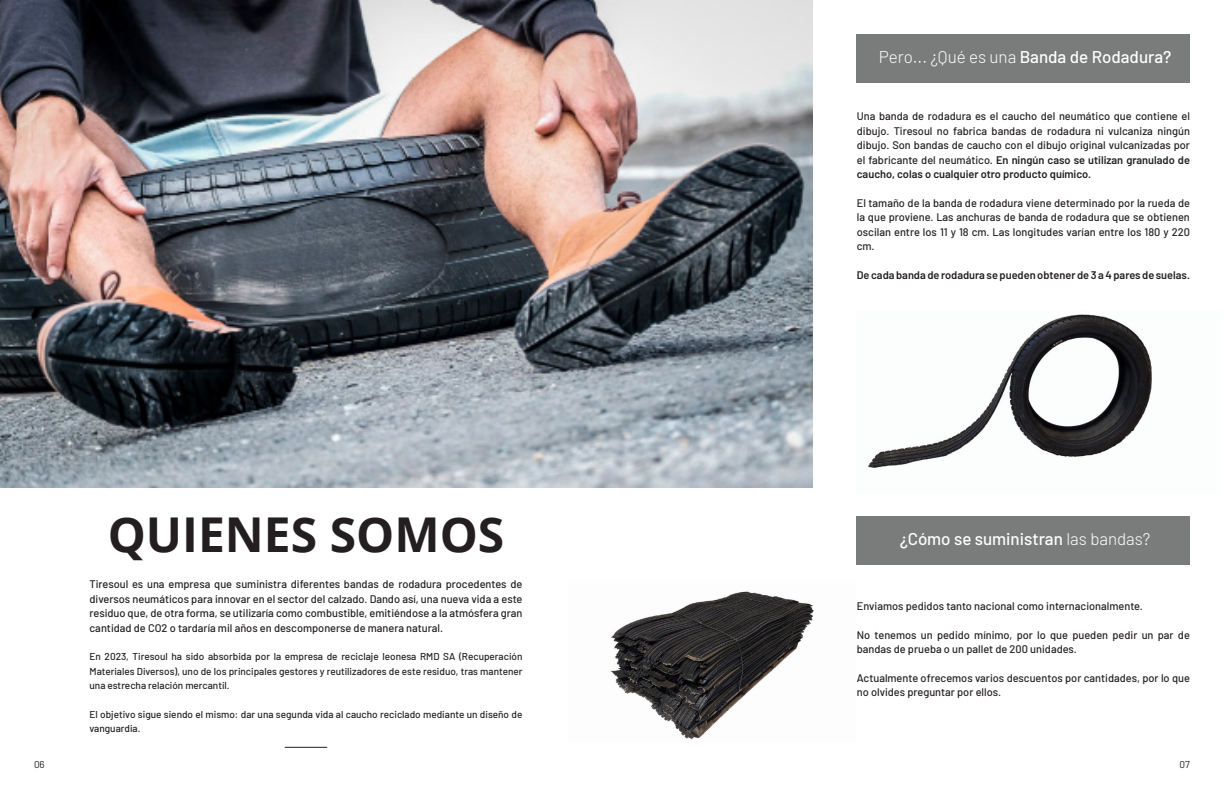
<style>
.page{position:relative;width:1224px;height:792px;background:#fff}
.page>*{position:absolute;margin:0;border:0;box-sizing:border-box;transform-origin:0 0}
.H1_-_Centre{font:700 48px "Open Sans";color:#231f20}
.Caption_-_Left{font:300 17px "Barlow";color:#fff}
.Caption_-_Left-2{font:500 17px "Barlow";color:#fff}
.Caption_-_Centre{font:500 11px/14.4px "Barlow";color:#231f20;text-align:justify}
.Caption_-_Centre-2{font:600 11px "Barlow";color:#231f20}
.Caption_-_Centre-3{font:500 10px/14.4px "Barlow";color:#231f20;text-align:justify}
.Page_Number_-_Left{font:10px "Barlow";color:#231f20}
.Page_Number_-_Right{font:10px "Barlow";color:#231f20}
.s1{font-weight:500}
.s2{font-weight:600}
.s3{font-weight:300}
</style>
<div class="page">
<img style="left:868px;top:314px;width:284px;height:154px">
<hr style="left:285px;top:747px;width:42px;height:1px;background:#231f20">
<img style="left:0;top:0;width:813px;height:488px">
<div style="left:857px;top:34px;width:333px;height:48px;background:#7a7c7c"></div>
<div style="left:857px;top:516px;width:333px;height:48px;background:#7a7c7c"></div>
<img style="left:610px;top:591px;width:204px;height:149px">
<p class="Caption_-_Left" style="left:879px;top:44px;width:294px">Pero... ¿Qué es una <span class="s1">Banda de Rodadura?</span></p>
<p class="H1_-_Centre" style="left:108px;top:501px;width:398px">QUIENES SOMOS</p>
<p class="Caption_-_Centre" style="left:90px;top:576px;width:434px">Tiresoul es una empresa que suministra diferentes bandas de rodadura procedentes de diversos neumáticos para innovar en el sector del calzado. Dando así, una nueva vida a este residuo que, de otra forma, se utilizaría como combustible, emitiéndose a la atmósfera gran cantidad de CO2 o tardaría mil años en descomponerse de manera natural.</p>
<p class="Caption_-_Centre-3" style="left:90px;top:649px;width:434px">En 2023, Tiresoul ha sido absorbida por la empresa de reciclaje leonesa RMD SA (Recuperación Materiales Diversos), uno de los principales gestores y reutilizadores de este residuo, tras mantener una estrecha relación mercantil.</p>
<p class="Caption_-_Centre-3" style="left:90px;top:706px;width:434px">El objetivo sigue siendo el mismo: dar una segunda vida al caucho reciclado mediante un diseño de vanguardia.</p>
<p class="Caption_-_Centre" style="left:857px;top:108px;width:335px">Una banda de rodadura es el caucho del neumático que contiene el dibujo. Tiresoul no fabrica bandas de rodadura ni vulcaniza ningún dibujo. Son bandas de caucho con el dibujo original vulcanizadas por el fabricante del neumático. <span class="s2">En ningún caso se utilizan granulado de caucho, colas o cualquier otro producto químico.</span></p>
<p class="Caption_-_Centre" style="left:857px;top:195px;width:335px">El tamaño de la banda de rodadura viene determinado por la rueda de la que proviene. Las anchuras de banda de rodadura que se obtienen oscilan entre los 11 y 18 cm. Las longitudes varían entre los 180 y 220 cm.</p>
<p class="Caption_-_Centre-2" style="left:857px;top:267px;width:335px">De cada banda de rodadura se pueden obtener de 3 a 4 pares de suelas.</p>
<p class="Caption_-_Left-2" style="left:900px;top:527px;width:252px">¿Cómo se suministran <span class="s3">las bandas?</span></p>
<p class="Caption_-_Centre" style="left:857px;top:598px;width:288px">Enviamos pedidos tanto nacional como internacionalmente.</p>
<p class="Caption_-_Centre" style="left:857px;top:627px;width:335px">No tenemos un pedido mínimo, por lo que pueden pedir un par de bandas de prueba o un pallet de 200 unidades.</p>
<p class="Caption_-_Centre" style="left:857px;top:670px;width:335px">Actualmente ofrecemos varios descuentos por cantidades, por lo que no olvides preguntar por ellos.</p>
<p class="Page_Number_-_Left" style="left:34px;top:758px;width:12px">06</p>
<p class="Page_Number_-_Right" style="left:1180px;top:758px;width:12px">07</p>
</div>
